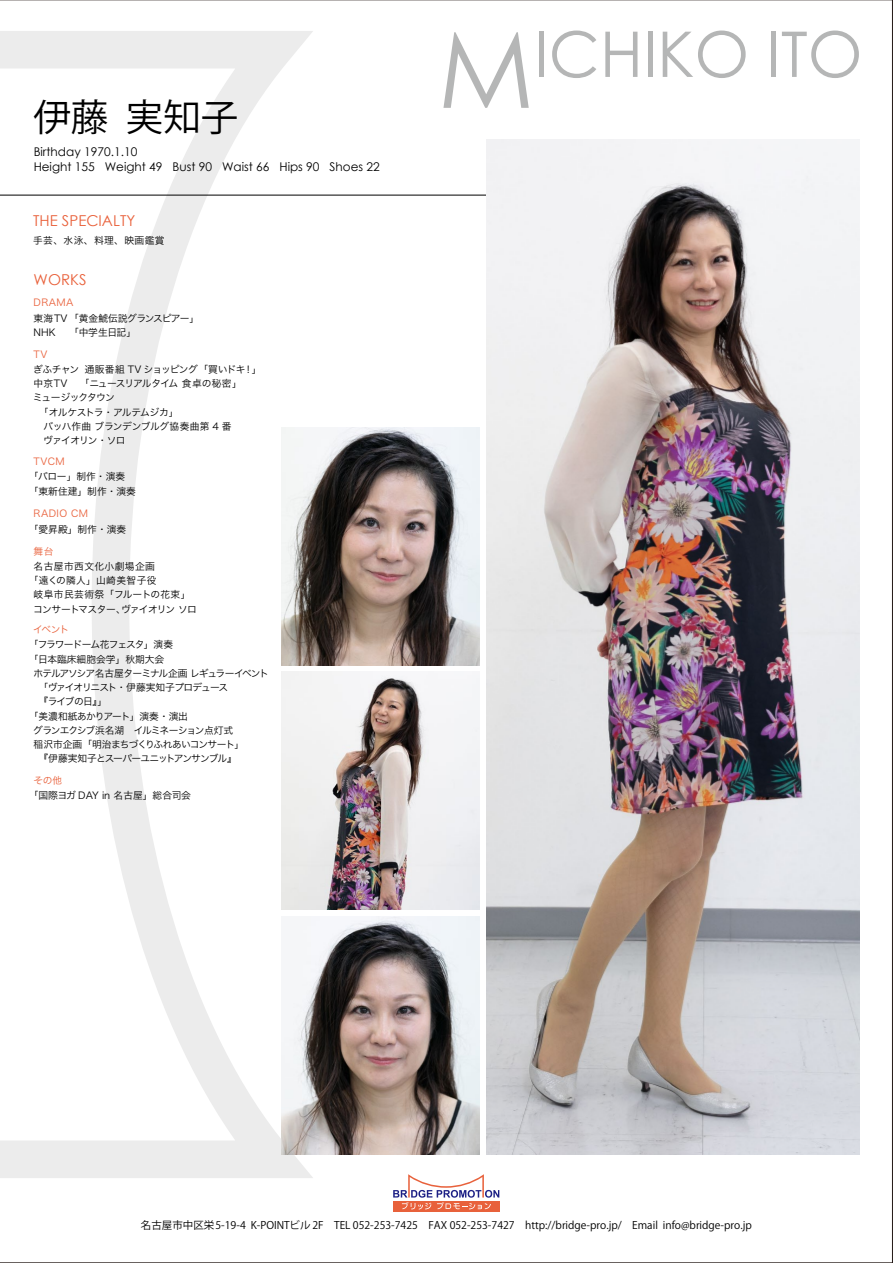
<style>
.page{position:relative;width:893px;height:1263px;background:#fff}
.page>*{position:absolute;margin:0;border:0;box-sizing:border-box;transform-origin:0 0}
.t1{font:63px "Century Gothic";color:#b5b6b6}
.t2{font:37.5px "Koz Go Pro";color:#000}
.t3{font:15px "Century Gothic";color:#e9613b}
.t4{font:12px/15px "Century Gothic";color:#000}
.t5{font:10.5px "Koz Go Pro";color:#000}
.t6{font:9.75px/14.2px "Hira Kaku Pro W3";letter-spacing:-.05em;color:#000}
.t7{font:9.75px/14.2px "Hira Kaku Pro W3";color:#000}
.t8{font:9.75px "Hira Kaku Pro W3";letter-spacing:.04em;color:#000}
.t9{font:9.75px "Hira Kaku Pro W3";letter-spacing:-.09em;color:#000}
.t10{font:9.75px "Hira Kaku Pro W3";letter-spacing:-.08em;color:#000}
.t11{font:9.75px "Hira Kaku Pro W3";letter-spacing:.04em;color:#e9613b}
.t12{font:9.75px "Hira Kaku Pro W3";letter-spacing:-.085em;color:#000}
.t13{font:9.75px "Hira Kaku Pro W3";letter-spacing:-.07em;color:#000}
.t14{font:9.75px "Hira Kaku Pro W3";letter-spacing:-.095em;color:#000}
.s1{font-size:105.3px}
</style>
<div class="page">
<svg style="left:2px;top:31px;width:352px;height:1147px"></svg>
<svg style="left:393px;top:1209px;width:106px;height:2px"></svg>
<svg style="left:393px;top:1174px;width:106px;height:35px"></svg>
<hr style="left:0;top:195px;width:512px;height:1px;background:#000">
<img style="left:282px;top:427px;width:198px;height:238px">
<img style="left:486px;top:140px;width:374px;height:1014px">
<img style="left:282px;top:672px;width:198px;height:238px">
<img style="left:282px;top:916px;width:198px;height:238px">
<h2 class="t2" style="left:33px;top:93px;width:206px">伊藤 実知子</h2>
<p class="t4" style="left:34px;top:144px;width:348px">Birthday 1970.1.10<br>Height 155 Weight 49 Bust 90 Waist 66 Hips 90 Shoes 22</p>
<h3 class="t3" style="left:33px;top:211px;width:104px">THE SPECIALTY</h3>
<p class="t8" style="left:33px;top:232px;width:133px">手芸、水泳、料理、映画鑑賞</p>
<h3 class="t3" style="left:34px;top:271px;width:54px">WORKS</h3>
<p class="t11" style="left:34px;top:294px;width:41px">DRAMA</p>
<p class="t7" style="left:34px;top:310px;width:167px">東海TV 「黄金鯱伝説グランスピアー」<br>NHK</p>
<p class="t6" style="left:69px;top:324px;width:68px">「中学生日記」</p>
<p class="t11" style="left:34px;top:345px;width:15px">TV</p>
<p class="t6" style="left:80px;top:361px;width:183px;text-indent:5px">通販番組 TV ショッピング「買いドキ！」「ニュースリアルタイム 食卓の秘密」</p>
<p class="t6" style="left:33px;top:361px;width:200px">ぎふチャン<br>中京TV<br>ミュージックタウン<br>　「オルケストラ・アルテムジカ」<br>　バッハ作曲 ブランデンブルグ協奏曲第 4 番　ヴァイオリン・ソロ</p>
<p class="t11" style="left:34px;top:453px;width:33px">TVCM</p>
<p class="t7" style="left:29px;top:469px;width:109px">「バロー」制作・演奏「東新住建」制作・演奏</p>
<p class="t11" style="left:34px;top:505px;width:56px">RADIO CM</p>
<p class="t6" style="left:29px;top:521px;width:99px">「愛昇殿」制作・演奏</p>
<p class="t11" style="left:34px;top:542px;width:21px">舞台</p>
<p class="t8" style="left:34px;top:557px;width:123px">名古屋市西文化小劇場企画</p>
<p class="t8" style="left:29px;top:572px;width:129px">「遠くの隣人」山崎美智子役</p>
<p class="t8" style="left:34px;top:586px;width:158px">岐阜市民芸術祭「フルートの花束」</p>
<p class="t13" style="left:33px;top:600px;width:165px">コンサートマスター、ヴァイオリン ソロ</p>
<p class="t11" style="left:33px;top:621px;width:37px">イベント</p>
<p class="t14" style="left:29px;top:636px;width:146px">「フラワードーム花フェスタ」演奏</p>
<p class="t7" style="left:29px;top:651px;width:137px">「日本臨床細胞会学」秋期大会</p>
<p class="t9" style="left:33px;top:664px;width:237px">ホテルアソシア名古屋ターミナル企画 レギュラーイベント</p>
<p class="t12" style="left:34px;top:679px;width:196px">　「ヴァイオリニスト・伊藤実知子プロデュース</p>
<p class="t6" style="left:34px;top:694px;width:75px">　『ライブの日』」</p>
<p class="t6" style="left:29px;top:708px;width:161px">「美濃和紙あかりアート」演奏・演出</p>
<p class="t10" style="left:33px;top:721px;width:202px">グランエクシブ浜名湖　イルミネーション点灯式</p>
<p class="t10" style="left:34px;top:736px;width:212px">稲沢市企画「明治まちづくりふれあいコンサート」</p>
<p class="t9" style="left:34px;top:750px;width:205px">　『伊藤実知子とスーパーユニットアンサンブル』</p>
<p class="t11" style="left:33px;top:771px;width:31px">その他</p>
<p class="t7" style="left:29px;top:788px;width:164px">「国際ヨガ DAY in 名古屋」総合司会</p>
<h1 class="t1" style="left:438px;top:16px;width:426px"><span class="s1">M</span>ICHIKO ITO</h1>
<p class="t5" style="left:141px;top:1218px;width:612px">名古屋市中区栄5-19-4 K-POINTビル 2F　TEL 052-253-7425　FAX 052-253-7427　http://bridge-pro.jp/　Email info@bridge-pro.jp</p>
</div>
